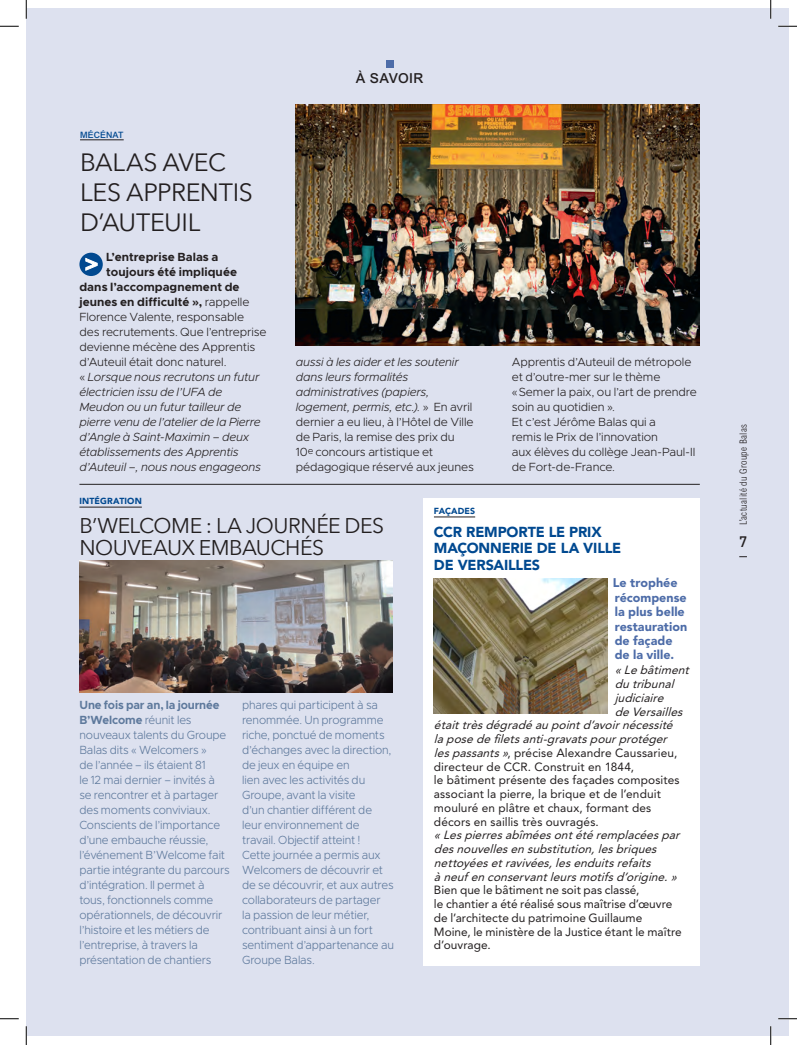
<style>
.page{position:relative;width:797px;height:1045px;background:#fff}
.page>*{position:absolute;margin:0;border:0;box-sizing:border-box;transform-origin:0 0}
.t1{font:25px/30px "Avenir Next";letter-spacing:-.01em;color:#231f20}
.t2{font:21.25px/21.2px "Avenir Next";letter-spacing:-.02em;color:#231f20}
.t3{font:500 15px "DINOT";color:#231f20}
.t4{font:900 14.38px/16.2px "Avenir LT Std";letter-spacing:-.01em;color:#014990}
.t5{font:500 13.75px "Arial MT Std";letter-spacing:.025em;color:#231f20}
.t6{font:900 12.5px/14.4px "Avenir LT Std";letter-spacing:.005em;color:#4d6ca8}
.t7{font:300 11.88px/15px "Metropolis";letter-spacing:-.01em;color:#5e799c;scale:.96 1}
.t8{font:300 11.88px/15px "Metropolis";letter-spacing:-.01em;color:#231f20}
.t9{font:11.88px/13.8px "Avenir LT Std";letter-spacing:.005em;color:#231f20}
.t10{font:italic 11.88px/13.8px "Avenir LT Std";color:#231f20}
.t11{font:italic 300 11.88px "Metropolis";letter-spacing:-.01em;color:#231f20}
.t12{font:700 11.88px "Metropolis";letter-spacing:.005em;color:#231f20}
.t13{font:300 condensed 10px "Arial MT Std";letter-spacing:.03em;color:#231f20}
.t14{font:900 8.75px "Avenir LT Std";letter-spacing:.015em;color:#014990}
.t15{font:500 8.75px "Arial MT Std";letter-spacing:.015em;color:#014990}
.s1{font-weight:300}
.s2{font-style:normal}
.s3{font-style:italic}
.s4{font-weight:700}
</style>
<div class="page">
<div style="left:26px;top:9px;width:762px;height:1027px;background:#dde1ef"></div>
<img style="left:79px;top:561px;width:314px;height:131px">
<hr style="left:79px;top:484px;width:620px;height:1px;background:#231f20">
<hr style="left:79px;top:507px;width:63px;height:1px;background:#231f20">
<svg style="left:79px;top:253px;width:24px;height:23px"></svg>
<hr style="left:80px;top:140px;width:44px;height:1px;background:#231f20">
<img style="left:296px;top:104px;width:403px;height:241px">
<div style="left:423px;top:498px;width:276px;height:467px;background:#fff"></div>
<hr style="left:434px;top:517px;width:41px;height:1px;background:#231f20">
<img style="left:434px;top:579px;width:173px;height:134px">
<div style="left:386px;top:60px;width:7px;height:7px;background:#4d6ca8"></div>
<svg style="left:0;top:25px;width:19px;height:2px"></svg>
<svg style="left:778px;top:25px;width:19px;height:2px"></svg>
<svg style="left:0;top:1018px;width:19px;height:1px"></svg>
<svg style="left:778px;top:1018px;width:19px;height:1px"></svg>
<svg style="left:25px;top:0;width:2px;height:19px"></svg>
<svg style="left:25px;top:1026px;width:2px;height:19px"></svg>
<svg style="left:770px;top:0;width:1px;height:19px"></svg>
<svg style="left:770px;top:1026px;width:1px;height:19px"></svg>
<p class="t15" style="left:80px;top:130px;width:45px">MÉCÉNAT</p>
<h1 class="t1" style="left:80px;top:147px;width:174px">BALAS AVEC<br>LES APPRENTIS<br>D’AUTEUIL</h1>
<p class="t12" style="left:106px;top:249px;width:114px">L’entreprise Balas a</p>
<p class="t12" style="left:106px;top:264px;width:132px">toujours été impliquée</p>
<p class="t12" style="left:79px;top:279px;width:162px">dans l’accompagnement de</p>
<p class="t12" style="left:79px;top:294px;width:171px">jeunes en difficulté », <span class="s1">rappelle</span></p>
<p class="t8" style="left:79px;top:309px;width:166px">Florence Valente, responsable</p>
<p class="t8" style="left:79px;top:324px;width:189px">des recrutements. Que l’entreprise</p>
<p class="t8" style="left:79px;top:339px;width:177px">devienne mécène des Apprentis</p>
<p class="t8" style="left:79px;top:354px;width:149px">d’Auteuil était donc naturel.</p>
<p class="t11" style="left:79px;top:369px;width:182px"><span class="s2">«</span> Lorsque nous recrutons un futur</p>
<p class="t11" style="left:79px;top:384px;width:144px">électricien issu de l’UFA de</p>
<p class="t11" style="left:79px;top:399px;width:163px">Meudon ou un futur tailleur de</p>
<p class="t11" style="left:79px;top:414px;width:183px">pierre venu de l’atelier de la Pierre</p>
<p class="t11" style="left:79px;top:429px;width:171px">d’Angle à Saint-Maximin – deux</p>
<p class="t11" style="left:79px;top:444px;width:161px">établissements des Apprentis</p>
<p class="t11" style="left:79px;top:459px;width:183px">d’Auteuil –, nous nous engageons</p>
<p class="t5" style="left:356px;top:70px;width:69px">À SAVOIR</p>
<p class="t8" style="left:296px;top:354px;width:180px"><span class="s3">aussi à les aider et les soutenir dans leurs formalités administratives (papiers, logement, permis, etc.).</span> » En avril dernier a eu lieu, à l’Hôtel de Ville de Paris, la remise des prix du<br>10<sup>e</sup> concours artistique et pédagogique réservé aux jeunes</p>
<p class="t8" style="left:512px;top:354px;width:186px">Apprentis d’Auteuil de métropole et d’outre-mer sur le thème «Semer la paix, ou l’art de prendre soin au quotidien ».<br>Et c’est Jérôme Balas qui a<br>remis le Prix de l’innovation<br>aux élèves du collège Jean-Paul-II de Fort-de-France.</p>
<p class="t14" style="left:79px;top:495px;width:64px">INTÉGRATION</p>
<h2 class="t2" style="left:79px;top:514px;width:306px">B’WELCOME : LA JOURNÉE DES<br>NOUVEAUX EMBAUCHÉS</h2>
<p class="t7" style="left:79px;top:697px;width:158px"><span class="s4">Une fois par an, la journée<br>B’Welcome</span> réunit les nouveaux talents du Groupe<br>Balas dits « Welcomers »<br>de l’année – ils étaient 81<br>le 12 mai dernier – invités à se rencontrer et à partager des moments conviviaux.<br>Conscients de l’importance d’une embauche réussie, l’événement B’Welcome fait partie intégrante du parcours d’intégration. Il permet à tous, fonctionnels comme opérationnels, de découvrir l’histoire et les métiers de l’entreprise, à travers la présentation de chantiers</p>
<p class="t7" style="left:242px;top:697px;width:160px">phares qui participent à sa renommée. Un programme riche, ponctué de moments d’échanges avec la direction, de jeux en équipe en<br>lien avec les activités du<br>Groupe, avant la visite<br>d’un chantier différent de leur environnement de travail. Objectif atteint !<br>Cette journée a permis aux<br>Welcomers de découvrir et de se découvrir, et aux autres collaborateurs de partager<br>la passion de leur métier, contribuant ainsi à un fort sentiment d’appartenance au<br>Groupe Balas.</p>
<p class="t14" style="left:434px;top:505px;width:43px">FAÇADES</p>
<p class="t4" style="left:434px;top:524px;width:189px">CCR REMPORTE LE PRIX<br>MAÇONNERIE DE LA VILLE<br>DE VERSAILLES</p>
<p class="t6" style="left:612px;top:576px;width:76px">Le trophée récompense la plus belle restauration de façade de la ville.</p>
<p class="t10" style="left:614px;top:663px;width:79px">«Lebâtiment</p>
<p class="t10" style="left:614px;top:677px;width:64px">dutribunal</p>
<p class="t10" style="left:614px;top:691px;width:54px">judiciaire</p>
<p class="t10" style="left:614px;top:704px;width:73px">deVersailles</p>
<p class="t10" style="left:434px;top:718px;width:244px">étaittrèsdégradéaupointd’avoirnécessité</p>
<p class="t10" style="left:434px;top:732px;width:238px">laposedefiletsanti-gravatspourprotéger</p>
<p class="t9" style="left:434px;top:746px;width:245px"><span class="s3">lespassants»</span>, précise Alexandre Caussarieu,</p>
<p class="t9" style="left:434px;top:759px;width:202px">directeur de CCR. Construit en 1844,</p>
<p class="t9" style="left:434px;top:773px;width:247px">le bâtiment présente des façades composites</p>
<p class="t9" style="left:434px;top:787px;width:228px">associant la pierre, la brique et de l’enduit</p>
<p class="t9" style="left:434px;top:801px;width:219px">mouluré en plâtre et chaux, formant des</p>
<p class="t9" style="left:434px;top:814px;width:166px">décors en saillis très ouvragés.</p>
<p class="t10" style="left:434px;top:828px;width:250px">«Lespierresabîméesontétéremplacéespar desnouvellesensubstitution,lesbriques nettoyéesetravivées,lesenduitsrefaits àneufenconservantleursmotifsd’origine.»</p>
<p class="t9" style="left:434px;top:883px;width:249px">Bien que le bâtiment ne soit pas classé,<br>le chantier a été réalisé sous maîtrise d’œuvre de l’architecte du patrimoine Guillaume Moine, le ministère de la Justice étant le maître d’ouvrage.</p>
<p class="t13" style="left:737px;top:525px;width:103px;rotate:-90deg">L’actualité du Groupe Balas</p>
<p class="t3" style="left:739px;top:532px;width:9px">7</p>
</div>
